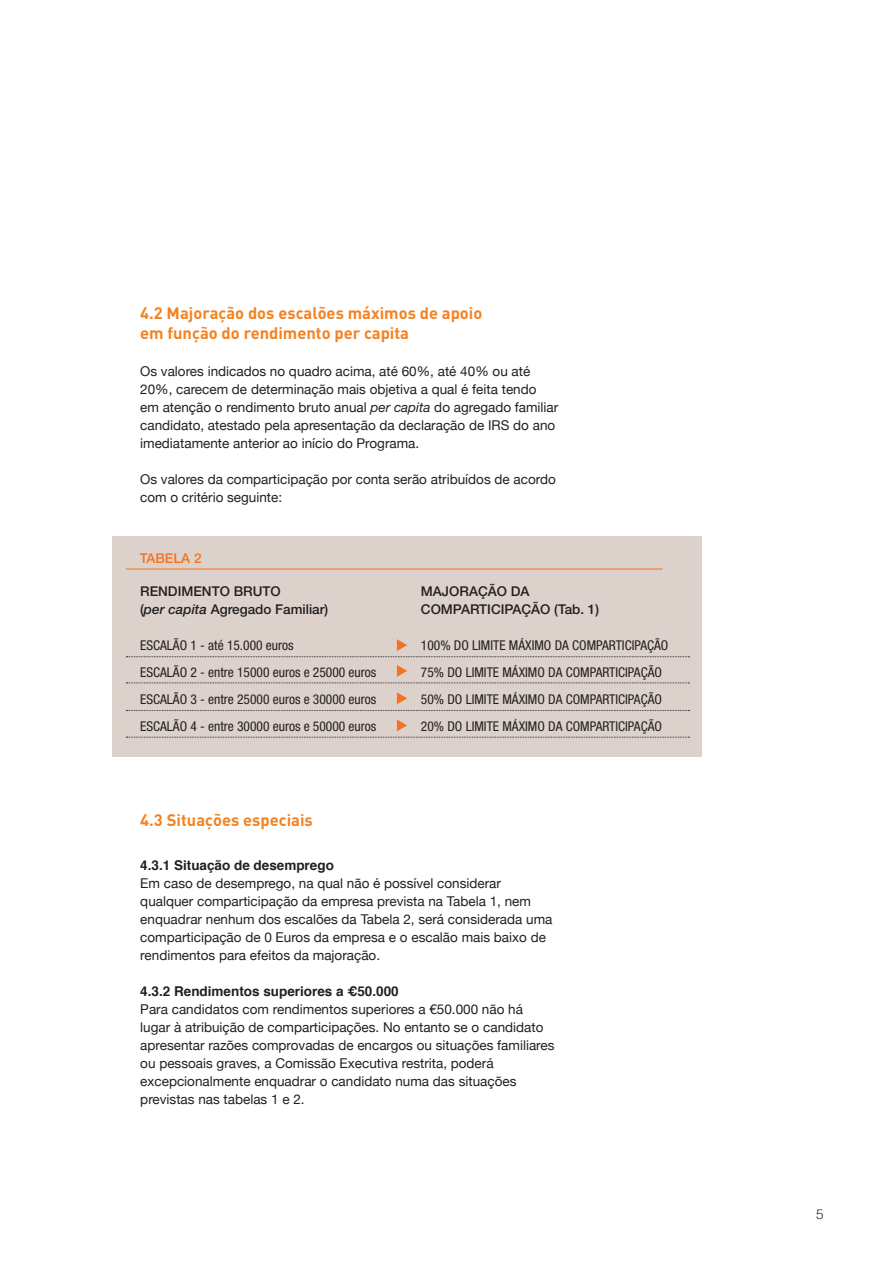
<style>
.page{position:relative;width:893px;height:1263px;background:#fff}
.page>*{position:absolute;margin:0;border:0;box-sizing:border-box;transform-origin:0 0}
.t1{font:700 16.5px/19.8px "DIN";color:#f58220}
.t2{font:13.5px/18px "Helvetica Neue";color:#231f20}
.t3{font:condensed 13.5px "Helvetica Neue";color:#231f20}
.t4{font:500 13.5px/18px "Helvetica Neue";color:#231f20}
.t5{font:700 13.5px "Helvetica";color:#231f20}
.t6{font:500 13.5px "Helvetica Neue";color:#f47321}
.t7{font:300 13.5px "Helvetica";color:#231f20}
.s1{font-style:italic}
</style>
<div class="page">
<div style="left:112px;top:536px;width:590px;height:221px;background:#dcd2cb"></div>
<svg style="left:126px;top:710px;width:563px;height:1px"></svg>
<svg style="left:126px;top:737px;width:563px;height:1px"></svg>
<svg style="left:126px;top:639px;width:563px;height:18px"></svg>
<svg style="left:126px;top:665px;width:563px;height:18px"></svg>
<svg style="left:397px;top:692px;width:10px;height:12px"></svg>
<svg style="left:397px;top:719px;width:10px;height:12px"></svg>
<hr style="left:126px;top:569px;width:536px;height:1px;background:#f47321">
<p class="t1" style="left:140px;top:302px;width:344px">4.2 Majoração dos escalões máximos de apoio em função do rendimento per capita</p>
<p class="t2" style="left:140px;top:362px;width:420px">Os valores indicados no quadro acima, até 60%, até 40% ou até 20%, carecem de determinação mais objetiva a qual é feita tendo em atenção o rendimento bruto anual <span class="s1">per capita</span> do agregado familiar candidato, atestado pela apresentação da declaração de IRS do ano imediatamente anterior ao início do Programa.</p>
<p class="t2" style="left:140px;top:470px;width:417px">Os valores da comparticipação por conta serão atribuídos de acordo com o critério seguinte:</p>
<p class="t6" style="left:140px;top:550px;width:63px">TABELA 2</p>
<p class="t4" style="left:140px;top:582px;width:142px">RENDIMENTO BRUTO</p>
<p class="t4" style="left:140px;top:600px;width:190px">(<span class="s1">per capita</span> Agregado Familiar)</p>
<p class="t3" style="left:140px;top:637px;width:155px">ESCALÃO 1 - até 15.000 euros</p>
<p class="t3" style="left:140px;top:664px;width:238px">ESCALÃO 2 - entre 15000 euros e 25000 euros</p>
<p class="t3" style="left:140px;top:691px;width:238px">ESCALÃO 3 - entre 25000 euros e 30000 euros</p>
<p class="t3" style="left:140px;top:718px;width:238px">ESCALÃO 4 - entre 30000 euros e 50000 euros</p>
<p class="t4" style="left:421px;top:582px;width:180px">MAJORAÇÃO DA<br>COMPARTICIPAÇÃO (Tab. 1)</p>
<p class="t3" style="left:421px;top:637px;width:249px">100% DO LIMITE MÁXIMO DA COMPARTICIPAÇÃO</p>
<p class="t3" style="left:421px;top:664px;width:242px">75% DO LIMITE MÁXIMO DA COMPARTICIPAÇÃO</p>
<p class="t3" style="left:421px;top:691px;width:242px">50% DO LIMITE MÁXIMO DA COMPARTICIPAÇÃO</p>
<p class="t3" style="left:421px;top:718px;width:242px">20% DO LIMITE MÁXIMO DA COMPARTICIPAÇÃO</p>
<p class="t1" style="left:140px;top:809px;width:174px">4.3 Situações especiais</p>
<p class="t5" style="left:140px;top:854px;width:195px">4.3.1 Situação de desemprego</p>
<p class="t2" style="left:140px;top:874px;width:414px">Em caso de desemprego, na qual não é possível considerar qualquer comparticipação da empresa prevista na Tabela 1, nem enquadrar nenhum dos escalões da Tabela 2, será considerada uma comparticipação de 0 Euros da empresa e o escalão mais baixo de rendimentos para efeitos da majoração.</p>
<p class="t5" style="left:140px;top:980px;width:260px">4.3.2 Rendimentos superiores a €50.000</p>
<p class="t2" style="left:140px;top:1000px;width:416px">Para candidatos com rendimentos superiores a €50.000 não há lugar à atribuição de comparticipações. No entanto se o candidato apresentar razões comprovadas de encargos ou situações familiares ou pessoais graves, a Comissão Executiva restrita, poderá excepcionalmente enquadrar o candidato numa das situações previstas nas tabelas 1 e 2.</p>
<p class="t7" style="left:816px;top:1206px;width:9px">5</p>
</div>
